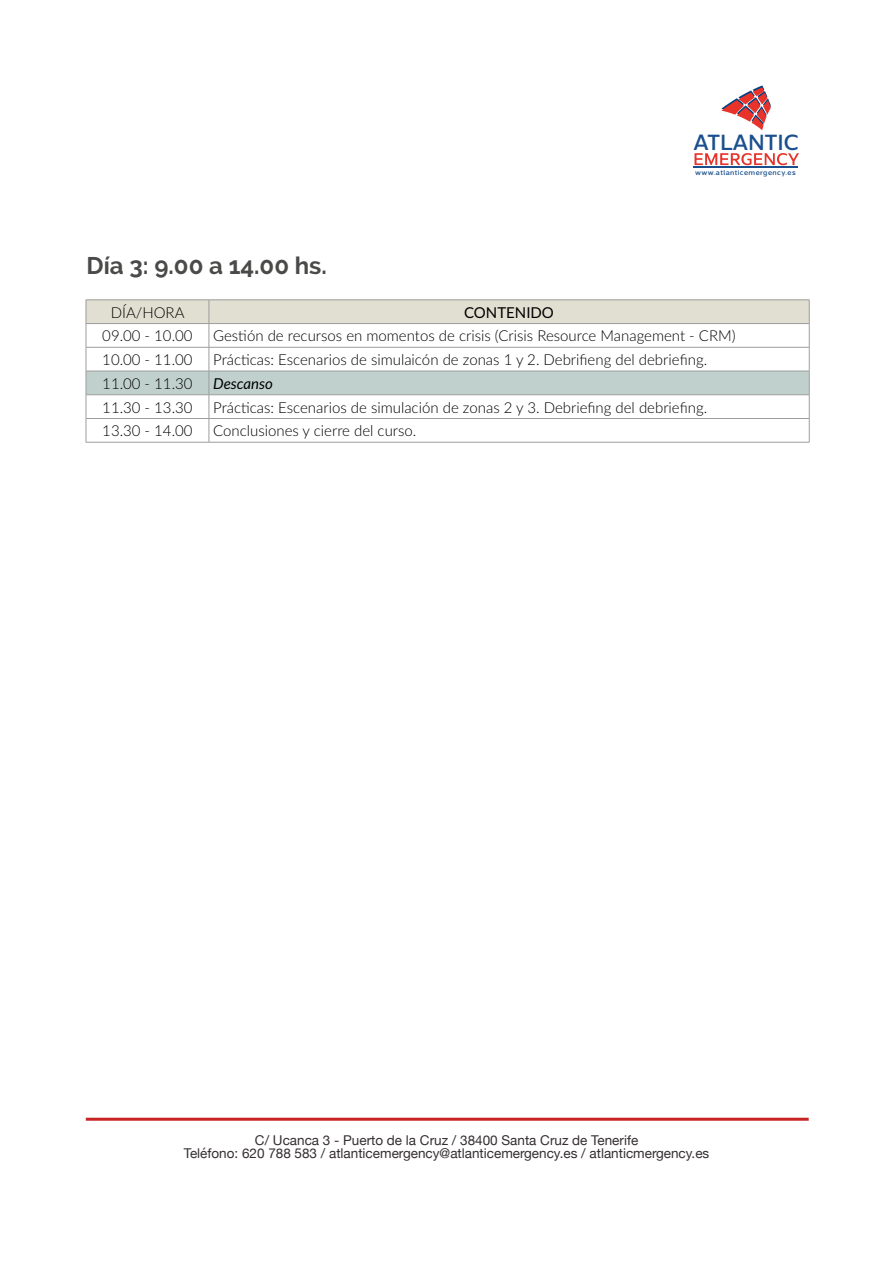
<style>
.page{position:relative;width:893px;height:1263px;background:#fff}
.page>*{position:absolute;margin:0;border:0;box-sizing:border-box;transform-origin:0 0}
.t1{font:700 24px "Raleway";color:#4a4a49}
.t2{font:500 22.5px "Global";color:#1a4f8d}
.t3{font:300 15px "Lato";color:#000}
.t4{font:15px "Lato";color:#000}
.t5{font:italic 15px "Lato";color:#000}
.t6{font:13.5px/13.5px "Helvetica Neue";color:#352e31;text-align:center}
.t7{font:500 7.2px "Global";letter-spacing:.06em;color:#1a4f8d}
</style>
<div class="page">
<hr style="left:86px;top:1118px;width:723px;height:3px;background:#c82424">
<hr style="left:693px;top:167px;width:105px;height:1px;background:#1a4f8d">
<svg style="left:694px;top:153px;width:105px;height:12px"></svg>
<svg style="left:721px;top:85px;width:50px;height:45px"></svg>
<hr style="left:86px;top:442px;width:123px;height:1px;background:#9d9d9c">
<hr style="left:209px;top:442px;width:600px;height:1px;background:#9d9d9c">
<svg style="left:86px;top:300px;width:724px;height:142px"></svg>
<hr style="left:86px;top:394px;width:123px;height:1px;background:#9d9d9c">
<h2 class="t2" style="left:693px;top:129px;width:107px">ATLANTIC</h2>
<p class="t7" style="left:695px;top:168px;width:102px">www.atlanticemergency.es</p>
<h1 class="t1" style="left:87px;top:252px;width:242px">Día 3: 9.00 a 14.00 hs.</h1>
<p class="t3" style="left:111px;top:302px;width:75px">DÍA/HORA</p>
<p class="t4" style="left:464px;top:302px;width:91px">CONTENIDO</p>
<p class="t3" style="left:102px;top:326px;width:92px">09.00 - 10.00</p>
<p class="t3" style="left:213px;top:326px;width:524px">Gestión de recursos en momentos de crisis (Crisis Resource Management - CRM)</p>
<p class="t3" style="left:102px;top:349px;width:92px">10.00 - 11.00</p>
<p class="t3" style="left:213px;top:349px;width:495px">Prácticas: Escenarios de simulaicón de zonas 1 y 2. Debrifieng del debriefing.</p>
<p class="t3" style="left:102px;top:373px;width:92px">11.00 - 11.30</p>
<p class="t5" style="left:213px;top:373px;width:61px">Descanso</p>
<p class="t3" style="left:102px;top:397px;width:92px">11.30 - 13.30</p>
<p class="t3" style="left:213px;top:397px;width:496px">Prácticas: Escenarios de simulación de zonas 2 y 3. Debriefing del debriefing.</p>
<p class="t3" style="left:102px;top:421px;width:92px">13.30 - 14.00</p>
<p class="t3" style="left:213px;top:421px;width:205px">Conclusiones y cierre del curso.</p>
<p class="t6" style="left:184px;top:1134px;width:527px">C/ Ucanca 3 - Puerto de la Cruz / 38400 Santa Cruz de Tenerife<br>Teléfono: 620 788 583 / atlanticemergency@atlanticemergency.es / atlanticmergency.es</p>
</div>
